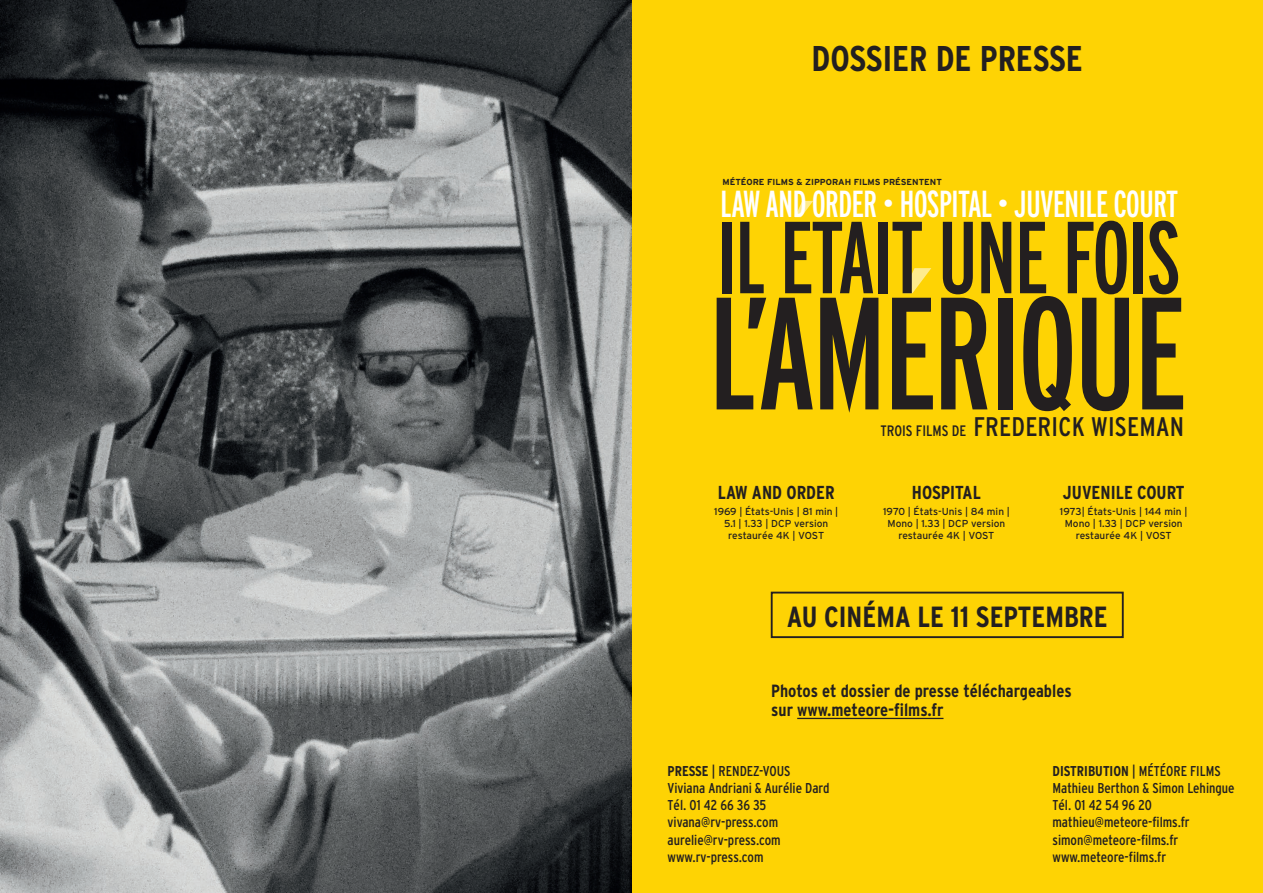
<style>
.page{position:relative;width:1263px;height:893px;background:#fff}
.page>*{position:absolute;margin:0;border:0;box-sizing:border-box;transform-origin:0 0}
.t1{font:159.6px "Interstate Compressed";letter-spacing:-.025em;color:#231f20}
.t2{font:102px "Interstate Compressed";letter-spacing:-.025em;color:#231f20}
.t3{font:37.65px "Interstate Compressed";letter-spacing:-.025em;color:#fff}
.t4{font:700 35.7px "Interstate Condensed";color:#231f20}
.t5{font:700 29.1px "Interstate Condensed";color:#231f20}
.t6{font:26.85px "Interstate Condensed";letter-spacing:.01em;color:#231f20}
.t7{font:700 18.75px "Interstate Condensed";color:#231f20}
.t8{font:700 17.7px/19.5px "Interstate Condensed";color:#231f20}
.t9{font:14.25px/17.2px "Interstate Condensed";color:#231f20}
.t10{font:10.05px/12.1px "Interstate";color:#231f20;text-align:center}
.t11{font:700 8.7px "Interstate";color:#231f20}
.s1{font-size:15.15px}
.s2{font-weight:700}
</style>
<div class="page">
<div style="left:617px;top:0;width:646px;height:893px;background:#fed304"></div>
<img style="left:0;top:0;width:631px;height:893px">
<div style="left:771px;top:592px;width:353px;height:46px;border:2px solid #231f20"></div>
<hr style="left:797px;top:718px;width:146px;height:1px;background:#231f20">
<svg style="left:903px;top:268px;width:28px;height:25px"></svg>
<svg style="left:795px;top:201px;width:18px;height:16px"></svg>
<h3 class="t4" style="left:811px;top:38px;width:273px">DOSSIER DE PRESSE</h3>
<p class="t11" style="left:722px;top:177px;width:221px">MÉTÉORE FILMS &amp; ZIPPORAH FILMS PRÉSENTENT</p>
<h3 class="t3" style="left:720px;top:183px;width:460px">LAW AND ORDER • HOSPITAL • JUVENILE COURT</h3>
<h2 class="t2" style="left:716px;top:201px;width:467px">IL ETAIT UNE FOIS</h2>
<h1 class="t1" style="left:708px;top:265px;width:480px">L’AMERIQUE</h1>
<h3 class="t7" style="left:718px;top:482px;width:118px">LAW AND ORDER</h3>
<p class="t10" style="left:714px;top:505px;width:125px">1969 | États-Unis | 81 min |<br>5.1 | 1.33 | DCP version restaurée 4K | VOST</p>
<h3 class="t6" style="left:880px;top:412px;width:305px"><span class="s1">TROIS FILMS DE</span> FREDERICK WISEMAN</h3>
<h3 class="t7" style="left:912px;top:482px;width:71px">HOSPITAL</h3>
<p class="t10" style="left:883px;top:505px;width:128px">1970 | États-Unis | 84 min |<br>Mono | 1.33 | DCP version restaurée 4K | VOST</p>
<h3 class="t7" style="left:1063px;top:482px;width:123px">JUVENILE COURT</h3>
<p class="t10" style="left:1060px;top:505px;width:129px">1973| États-Unis | 144 min |<br>Mono | 1.33 | DCP version restaurée 4K | VOST</p>
<h3 class="t5" style="left:787px;top:600px;width:322px">AU CINÉMA LE 11 SEPTEMBRE</h3>
<p class="t8" style="left:771px;top:680px;width:302px">Photos et dossier de presse téléchargeables sur www.meteore-films.fr</p>
<p class="t9" style="left:668px;top:762px;width:163px"><span class="s2">PRESSE</span> | RENDEZ-VOUS<br>Viviana Andriani &amp; Aurélie Dard<br>Tél. 01 42 66 36 35 vivana@rv-press.com aurelie@rv-press.com www.rv-press.com</p>
<p class="t9" style="left:1052px;top:762px;width:184px"><span class="s2">DISTRIBUTION</span> | MÉTÉORE FILMS<br>Mathieu Berthon &amp; Simon Lehingue<br>Tél. 01 42 54 96 20 mathieu@meteore-films.fr simon@meteore-films.fr www.meteore-films.fr</p>
</div>
